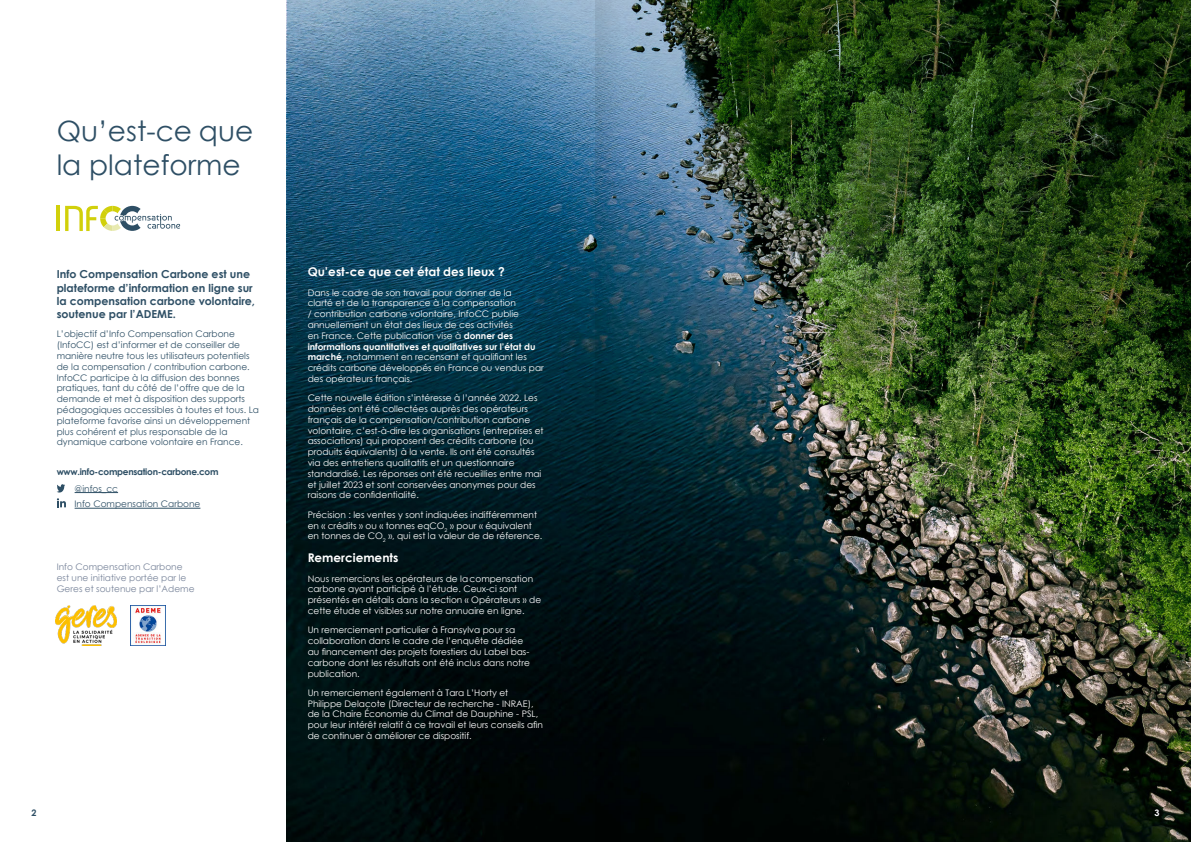
<style>
.page{position:relative;width:1191px;height:842px;background:#fff}
.page>*{position:absolute;margin:0;border:0;box-sizing:border-box;transform-origin:0 0}
.t1{font:28px/33.6px "Century Gothic";color:#2e4f65}
.t2{font:700 12px "Century Gothic";color:#fff}
.t3{font:700 11px/13.2px "Century Gothic";color:#2e4f65}
.t4{font:9px/10.8px "Century Gothic";color:#fff}
.t5{font:9px/10.8px "Century Gothic";color:#2e4f65}
.t6{font:9px/10.8px "Century Gothic";color:#78849a}
.t7{font:700 9px "Century Gothic";letter-spacing:-.03em;color:#2e4f65}
.t8{font:700 9px "Century Gothic";color:#fff}
.s1{font-weight:700}
</style>
<div class="page">
<img style="left:287px;top:795px;width:904px;height:47px">
<svg style="left:57px;top:498px;width:9px;height:9px"></svg>
<hr style="left:75px;top:492px;width:43px;height:1px;background:#2e4f65">
<img style="left:287px;top:0;width:904px;height:795px">
<hr style="left:75px;top:508px;width:125px;height:1px;background:#2e4f65">
<svg style="left:57px;top:484px;width:8px;height:8px"></svg>
<img style="left:55px;top:605px;width:62px;height:41px">
<img style="left:131px;top:605px;width:34px;height:41px">
<hr style="left:57px;top:206px;width:3px;height:25px;background:#d1d00b">
<svg style="left:65px;top:206px;width:115px;height:25px"></svg>
<svg style="left:595px;top:0;width:34px;height:842px;background:#1c3b4b"></svg>
<h1 class="t1" style="left:57px;top:117px;width:198px">Qu’est-ce que la plateforme</h1>
<p class="t3" style="left:57px;top:268px;width:200px">Info Compensation Carbone est une plateforme d’information en ligne sur la compensation carbone volontaire, soutenue par l’ADEME.</p>
<p class="t5" style="left:57px;top:329px;width:204px">L’objectif d’Info Compensation Carbone (InfoCC) est d’informer et de conseiller de manière neutre tous les utilisateurs potentiels de la compensation / contribution carbone.<br>InfoCC participe à la diffusion des bonnes pratiques, tant du côté de l’offre que de la demande et met à disposition des supports pédagogiques accessibles à toutes et tous. La plateforme favorise ainsi un développement plus cohérent et plus responsable de la dynamique carbone volontaire en France.</p>
<p class="t7" style="left:57px;top:468px;width:163px">www.info-compensation-carbone.com</p>
<p class="t5" style="left:75px;top:484px;width:45px">@infos_cc</p>
<p class="t5" style="left:75px;top:499px;width:127px">Info Compensation Carbone</p>
<p class="t6" style="left:57px;top:562px;width:139px">Info Compensation Carbone est une initiative portée par le<br>Geres et soutenue par l’Ademe</p>
<h2 class="t2" style="left:308px;top:266px;width:199px">Qu’est-ce que cet état des lieux ?</h2>
<p class="t4" style="left:308px;top:288px;width:238px">Dans le cadre de son travail pour donner de la<br>clarté et de la transparence à la compensation<br>/ contribution carbone volontaire, InfoCC publie annuellement un état des lieux de ces activités<br>en France. Cette publication vise à <span class="s1">donner des informations quantitatives et qualitatives sur l’état du marché,</span> notamment en recensant et qualifiant les crédits carbone développés en France ou vendus par des opérateurs français.</p>
<p class="t4" style="left:308px;top:393px;width:237px">Cette nouvelle édition s’intéresse à l’année 2022. Les données ont été collectées auprès des opérateurs français de la compensation/contribution carbone volontaire, c’est-à-dire les organisations (entreprises et associations) qui proposent des crédits carbone (ou produits équivalents) à la vente. Ils ont été consultés via des entretiens qualitatifs et un questionnaire standardisé. Les réponses ont été recueillies entre mai et juillet 2023 et sont conservées anonymes pour des raisons de confidentialité.</p>
<p class="t4" style="left:308px;top:510px;width:236px">Précision : les ventes y sont indiquées indifféremment en « crédits » ou « tonnes eqCO<sub>2</sub> » pour « équivalent en tonnes de CO<sub>2</sub> », qui est la valeur de de réference.</p>
<h2 class="t2" style="left:308px;top:552px;width:92px">Remerciements</h2>
<p class="t4" style="left:308px;top:574px;width:235px">Nous remercions les opérateurs de la compensation carbone ayant participé à l’étude. Ceux-ci sont présentés en détails dans la section « Opérateurs » de cette étude et visibles sur notre annuaire en ligne.</p>
<p class="t4" style="left:308px;top:625px;width:224px">Un remerciement particulier à Fransylva pour sa collaboration dans le cadre de l’enquête dédiée au financement des projets forestiers du Label bas&shy;carbone dont les résultats ont été inclus dans notre publication.</p>
<p class="t4" style="left:308px;top:688px;width:237px">Un remerciement également à Tara L’Horty et Philippe Delacote (Directeur de recherche - INRAE), de la Chaire Économie du Climat de Dauphine - PSL, pour leur intérêt relatif à ce travail et leurs conseils afin de continuer à améliorer ce dispositif.</p>
<p class="t7" style="left:31px;top:809px;width:7px">2</p>
<p class="t8" style="left:1154px;top:809px;width:7px">3</p>
</div>
